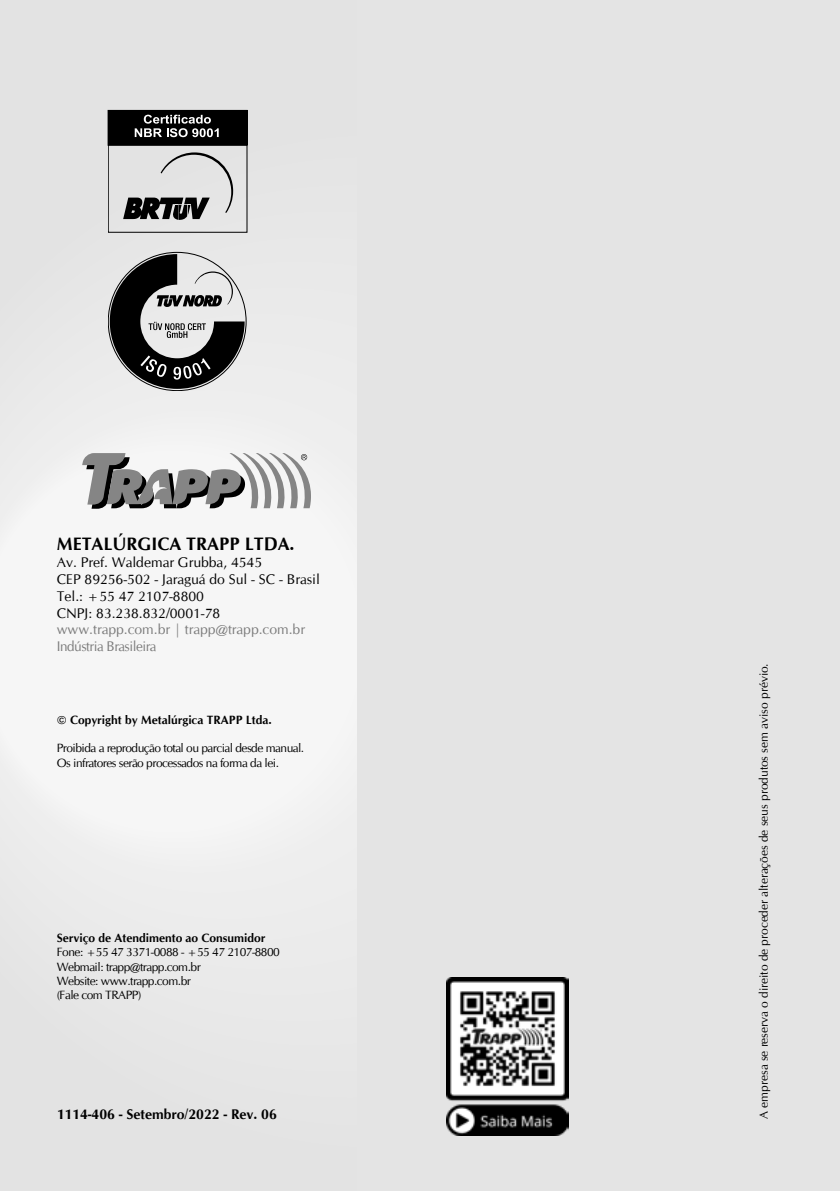
<style>
.page{position:relative;width:840px;height:1191px;background:#fff}
.page>*{position:absolute;margin:0;border:0;box-sizing:border-box;transform-origin:0 0}
.t1{font:700 18px "CG Omega";color:#000}
.t2{font:14px/16.8px "CG Omega";color:#000}
.t3{font:14px/16.8px "CG Omega";color:#7b7b7b}
.t4{font:700 14px "CG Omega";color:#000}
.t5{font:12px/14.4px "CG Omega";letter-spacing:-.04em;color:#000}
.t6{font:12px "CG Omega";color:#000}
.t7{font:700 12px "CG Omega";color:#000}
</style>
<div class="page">
<svg style="left:0;top:0;width:357px;height:1191px"></svg>
<div style="left:357px;top:0;width:482px;height:1191px;background:#e4e4e4"></div>
<svg style="left:82px;top:453px;width:229px;height:56px"></svg>
<div style="left:108px;top:145px;width:139px;height:87px;border:1px solid #000"></div>
<div style="left:108px;top:110px;width:139px;height:35px;background:#000"></div>
<svg style="left:135px;top:115px;width:83px;height:22px"></svg>
<svg style="left:123px;top:152px;width:110px;height:68px;background:#b3b3b3"></svg>
<svg style="left:110px;top:254px;width:134px;height:135px;background:#7e7e7e"></svg>
<img style="left:446px;top:977px;width:122px;height:159px">
<svg style="left:57px;top:715px;width:9px;height:8px"></svg>
<h1 class="t1" style="left:57px;top:533px;width:239px">METALÚRGICA TRAPP LTDA.</h1>
<p class="t2" style="left:57px;top:554px;width:264px">Av. Pref. Waldemar Grubba, 4545<br>CEP 89256-502 - Jaraguá do Sul - SC - Brasil<br>Tel.: +55 47 2107-8800<br>CNPJ: 83.238.832/0001-78</p>
<p class="t3" style="left:57px;top:621px;width:249px">www.trapp.com.br | trapp@trapp.com.br<br>Indústria Brasileira</p>
<p class="t7" style="left:70px;top:712px;width:203px">Copyright by Metalúrgica TRAPP Ltda.</p>
<p class="t5" style="left:57px;top:741px;width:249px">Proibida a reprodução total ou parcial desde manual.<br>Os infratores serão processados na forma da lei.</p>
<p class="t7" style="left:57px;top:930px;width:210px">Serviço de Atendimento ao Consumidor</p>
<p class="t5" style="left:57px;top:945px;width:224px">Fone: +55 47 3371-0088 - +55 47 2107-8800<br>Webmail: trapp@trapp.com.br<br>Website: www.trapp.com.br<br>(Fale com TRAPP)</p>
<p class="t4" style="left:57px;top:1105px;width:221px">1114-406 - Setembro/2022 - Rev. 06</p>
<p class="t6" style="left:756px;top:1119px;width:457px;rotate:-90deg">A empresa se reserva o direito de proceder alterações de seus produtos sem aviso prévio.</p>
</div>
